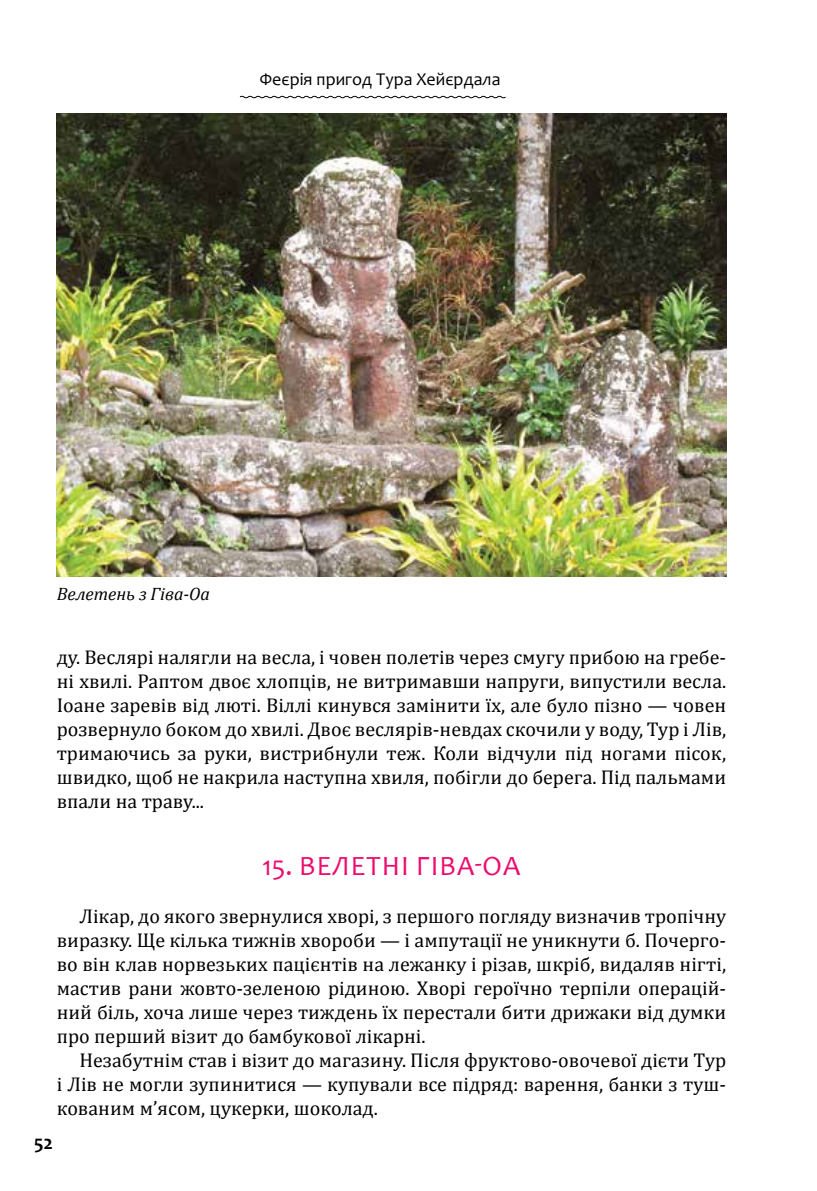
<style>
.page{position:relative;width:817px;height:1191px;background:#fff}
.page>*{position:absolute;margin:0;border:0;box-sizing:border-box;transform-origin:0 0}
.t1{font:28px "Candara";letter-spacing:.04em;color:#ed0c6e}
.t2{font:20px/24px "Cambria";color:#000;text-align:justify}
.t3{font:700 20px "Candara";color:#000}
.t4{font:18px "Candara";color:#000}
.t5{font:italic 18px "Cambria";color:#000}
</style>
<div class="page">
<svg style="left:239px;top:95px;width:267px;height:4px"></svg>
<img style="left:57px;top:113px;width:669px;height:463px">
<p class="t4" style="left:260px;top:68px;width:242px">Феєрія пригод Тура Хейєрдала</p>
<p class="t5" style="left:57px;top:581px;width:155px">Велетень з Гіва-Оа</p>
<p class="t2" style="left:57px;top:645px;width:670px">ду. Веслярі налягли на весла, і човен полетів через смугу прибою на гребе&shy;ні хвилі. Раптом двоє хлопців, не витримавши напруги, випустили весла.<br>Іоане заревів від люті. Віллі кинувся замінити їх, але було пізно — човен розвернуло боком до хвилі. Двоє веслярів-невдах скочили у воду, Тур і Лів, тримаючись за руки, вистрибнули теж. Коли відчули під ногами пісок, швидко, щоб не накрила наступна хвиля, побігли до берега. Під пальмами впали на траву...</p>
<h1 class="t1" style="left:262px;top:848px;width:260px">15. ВЕЛЕТНІ ГІВА-ОА</h1>
<p class="t2" style="left:57px;top:904px;width:670px;text-indent:23px">Лікар, до якого звернулися хворі, з першого погляду визначив тропічну виразку. Ще кілька тижнів хвороби — і ампутації не уникнути б. Почерго&shy;во він клав норвезьких пацієнтів на лежанку і різав, шкріб, видаляв нігті, мастив рани жовто-зеленою рідиною. Хворі героїчно терпіли операцій&shy;ний біль, хоча лише через тиждень їх перестали бити дрижаки від думки про перший візит до бамбукової лікарні.</p>
<p class="t2" style="left:57px;top:1048px;width:671px;text-indent:23px">Незабутнім став і візит до магазину. Після фруктово-овочевої дієти Тур і Лів не могли зупинитися — купували все підряд: варення, банки з туш&shy;кованим м’ясом, цукерки, шоколад.</p>
<p class="t3" style="left:34px;top:1129px;width:21px">52</p>
</div>
